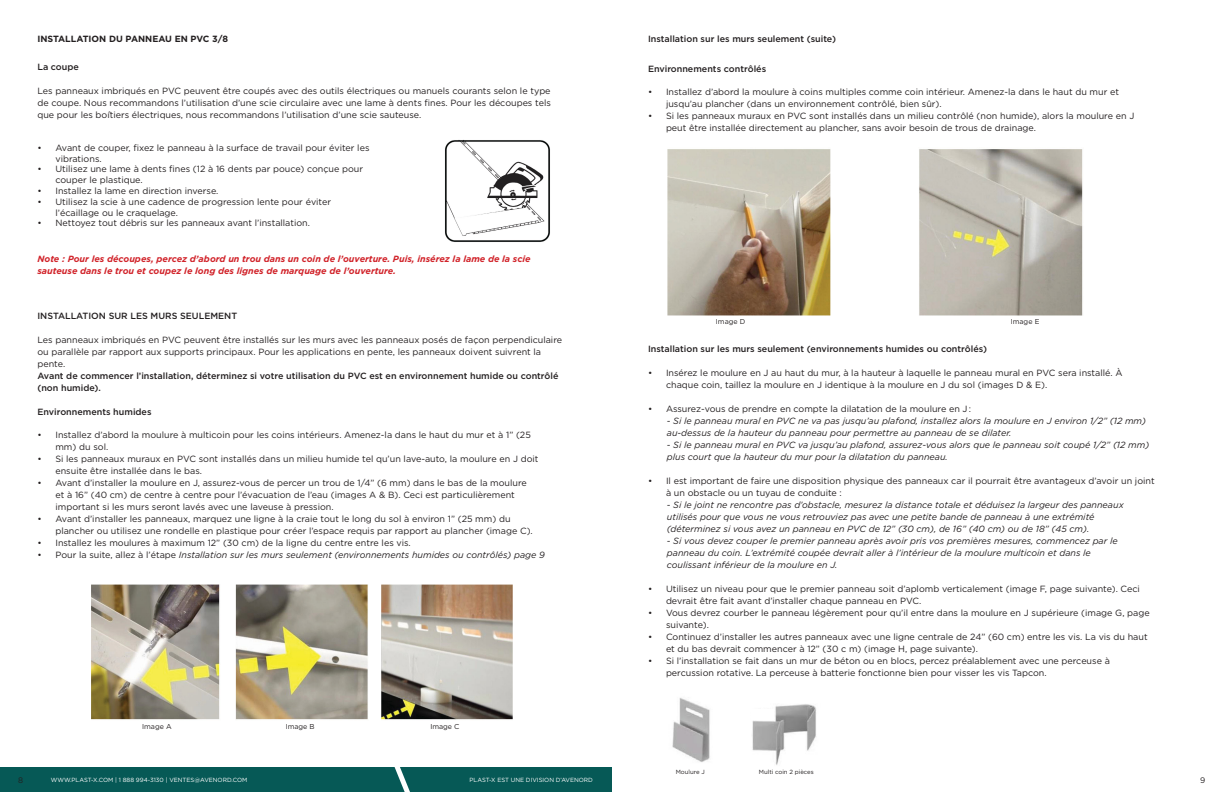
<style>
.page{position:relative;width:1224px;height:792px;background:#fff}
.page>*{position:absolute;margin:0;border:0;box-sizing:border-box;transform-origin:0 0}
.t1{font:9px/12px "Gotham";color:#231f20}
.t2{font:italic 9px/12px "Gotham";color:#231f20}
.t3{font:500 9px/12px "Gotham";color:#231f20}
.t4{font:italic 700 9px/12px "Gotham";color:#d1232a}
.t5{font:700 9px "Gotham";color:#231f20}
.t6{font:8px "Gotham";color:#231f20}
.t7{font:7.1px "Gotham";color:#231f20}
.t8{font:6px "Gotham";color:#fff}
.t9{font:6px "Gotham";color:#231f20}
.s1{font-style:normal}
</style>
<div class="page">
<div style="left:0;top:768px;width:612px;height:24px;background:#065956"></div>
<svg style="left:394px;top:767px;width:23px;height:25px"></svg>
<img style="left:445px;top:140px;width:105px;height:102px">
<img style="left:91px;top:584px;width:422px;height:136px">
<img style="left:667px;top:149px;width:416px;height:167px">
<img style="left:672px;top:698px;width:38px;height:64px">
<img style="left:752px;top:704px;width:64px;height:61px">
<div style="left:751px;top:709px;width:23px;height:11px;background:#fff"></div>
<p class="t5" style="left:37px;top:33px;width:192px">INSTALLATION DU PANNEAU EN PVC 3/8</p>
<p class="t3" style="left:37px;top:60px;width:43px">La coupe</p>
<p class="t1" style="left:37px;top:85px;width:515px;text-align:justify">Les panneaux imbriqués en PVC peuvent être coupés avec des outils électriques ou manuels courants selon le type de coupe. Nous recommandons l’utilisation d’une scie circulaire avec une lame à dents fines. Pour les découpes tels que pour les boîtiers électriques, nous recommandons l’utilisation d’une scie sauteuse.</p>
<p class="t1" style="left:55px;top:142px;width:316px;line-height:10.8px;text-indent:-18px">• Avant de couper, fixez le panneau à la surface de travail pour éviter les vibrations.</p>
<p class="t1" style="left:55px;top:164px;width:309px;line-height:10.8px;text-indent:-18px">• Utilisez une lame à dents fines (12 à 16 dents par pouce) conçue pour couper le plastique.</p>
<p class="t1" style="left:37px;top:185px;width:183px">• Installez la lame en direction inverse.</p>
<p class="t1" style="left:55px;top:196px;width:277px;line-height:10.8px;text-indent:-18px">• Utilisez la scie à une cadence de progression lente pour éviter l’écaillage ou le craquelage.</p>
<p class="t1" style="left:37px;top:217px;width:274px">• Nettoyez tout débris sur les panneaux avant l’installation.</p>
<p class="t4" style="left:37px;top:253px;width:495px">Note : Pour les découpes, percez d’abord un trou dans un coin de l’ouverture. Puis, insérez la lame de la scie sauteuse dans le trou et coupez le long des lignes de marquage de l’ouverture.</p>
<p class="t3" style="left:37px;top:310px;width:201px">INSTALLATION SUR LES MURS SEULEMENT</p>
<p class="t1" style="left:37px;top:334px;width:526px">Les panneaux imbriqués en PVC peuvent être installés sur les murs avec les panneaux posés de façon perpendiculaire ou parallèle par rapport aux supports principaux. Pour les applications en pente, les panneaux doivent suivrent la pente.</p>
<p class="t3" style="left:37px;top:370px;width:523px">Avant de commencer l’installation, déterminez si votre utilisation du PVC est en environnement humide ou contrôlé (non humide).</p>
<p class="t3" style="left:37px;top:406px;width:116px">Environnements humides</p>
<p class="t1" style="left:55px;top:428px;width:477px;text-indent:-18px">• Installez d’abord la moulure à multicoin pour les coins intérieurs. Amenez-la dans le haut du mur et à 1” (25 mm) du sol.</p>
<p class="t1" style="left:55px;top:452px;width:485px;text-indent:-18px">• Si les panneaux muraux en PVC sont installés dans un milieu humide tel qu’un lave-auto, la moulure en J doit ensuite être installée dans le bas.</p>
<p class="t1" style="left:55px;top:476px;width:473px;text-indent:-18px">• Avant d’installer la moulure en J, assurez-vous de percer un trou de 1/4” (6 mm) dans le bas de la moulure et à 16” (40 cm) de centre à centre pour l’évacuation de l’eau (images A &amp; B). Ceci est particulièrement important si les murs seront lavés avec une laveuse à pression.</p>
<p class="t1" style="left:55px;top:512px;width:479px;text-indent:-18px">• Avant d’installer les panneaux, marquez une ligne à la craie tout le long du sol à environ 1” (25 mm) du plancher ou utilisez une rondelle en plastique pour créer l’espace requis par rapport au plancher (image C).</p>
<p class="t1" style="left:37px;top:536px;width:375px">• Installez les moulures à maximum 12” (30 cm) de la ligne du centre entre les vis.</p>
<p class="t2" style="left:37px;top:549px;width:509px"><span class="s1">• Pour la suite, allez à l’étape</span> Installation sur les murs seulement (environnements humides ou contrôlés) page 9</p>
<p class="t7" style="left:142px;top:722px;width:31px">Image A</p>
<p class="t7" style="left:286px;top:722px;width:31px">Image B</p>
<p class="t7" style="left:430px;top:722px;width:31px">Image C</p>
<p class="t3" style="left:648px;top:32px;width:190px">Installation sur les murs seulement (suite)</p>
<p class="t3" style="left:648px;top:63px;width:120px">Environnements contrôlés</p>
<p class="t1" style="left:666px;top:85px;width:455px;text-indent:-18px">• Installez d’abord la moulure à coins multiples comme coin intérieur. Amenez-la dans le haut du mur et jusqu’au plancher (dans un environnement contrôlé, bien sûr).</p>
<p class="t1" style="left:666px;top:109px;width:470px;text-indent:-18px">• Si les panneaux muraux en PVC sont installés dans un milieu contrôlé (non humide), alors la moulure en J peut être installée directement au plancher, sans avoir besoin de trous de drainage.</p>
<p class="t7" style="left:716px;top:318px;width:31px">Image D</p>
<p class="t7" style="left:1011px;top:318px;width:30px">Image E</p>
<p class="t3" style="left:648px;top:343px;width:341px">Installation sur les murs seulement (environnements humides ou contrôlés)</p>
<p class="t1" style="left:666px;top:367px;width:458px;text-indent:-18px">• Insérez le moulure en J au haut du mur, à la hauteur à laquelle le panneau mural en PVC sera installé. À chaque coin, taillez la moulure en J identique à la moulure en J du sol (images D &amp; E).</p>
<p class="t1" style="left:648px;top:403px;width:325px">• Assurez-vous de prendre en compte la dilatation de la moulure en J:</p>
<p class="t2" style="left:667px;top:415px;width:481px">- Si le panneau mural en PVC ne va pas jusqu’au plafond, installez alors la moulure en J environ 1/2” (12 mm) au-dessus de la hauteur du panneau pour permettre au panneau de se dilater.</p>
<p class="t2" style="left:667px;top:439px;width:484px">- Si le panneau mural en PVC va jusqu’au plafond, assurez-vous alors que le panneau soit coupé 1/2” (12 mm) plus court que la hauteur du mur pour la dilatation du panneau.</p>
<p class="t1" style="left:666px;top:475px;width:490px;text-indent:-18px">• Il est important de faire une disposition physique des panneaux car il pourrait être avantageux d’avoir un joint à un obstacle ou un tuyau de conduite :</p>
<p class="t2" style="left:667px;top:499px;width:458px">- Si le joint ne rencontre pas d’obstacle, mesurez la distance totale et déduisez la largeur des panneaux utilisés pour que vous ne vous retrouviez pas avec une petite bande de panneau à une extrémité</p>
<p class="t2" style="left:667px;top:523px;width:424px">(déterminez si vous avez un panneau en PVC de 12” (30 cm), de 16” (40 cm) ou de 18” (45 cm).</p>
<p class="t2" style="left:667px;top:535px;width:452px">- Si vous devez couper le premier panneau après avoir pris vos premières mesures, commencez par le panneau du coin. L’extrémité coupée devrait aller à l’intérieur de la moulure multicoin et dans le coulissant inférieur de la moulure en J.</p>
<p class="t1" style="left:666px;top:583px;width:475px;text-indent:-18px">• Utilisez un niveau pour que le premier panneau soit d’aplomb verticalement (image F, page suivante). Ceci devrait être fait avant d’installer chaque panneau en PVC.</p>
<p class="t1" style="left:666px;top:607px;width:485px;text-indent:-18px">• Vous devrez courber le panneau légèrement pour qu’il entre dans la moulure en J supérieure (image G, page suivante).</p>
<p class="t1" style="left:666px;top:631px;width:483px;text-indent:-18px">• Continuez d’installer les autres panneaux avec une ligne centrale de 24” (60 cm) entre les vis. La vis du haut et du bas devrait commencer à 12” (30 c m) (image H, page suivante).</p>
<p class="t1" style="left:666px;top:655px;width:445px;text-indent:-18px">• Si l’installation se fait dans un mur de béton ou en blocs, percez préalablement avec une perceuse à percussion rotative. La perceuse à batterie fonctionne bien pour visser les vis Tapcon.</p>
<p class="t9" style="left:676px;top:768px;width:31px">Moulure J</p>
<p class="t9" style="left:759px;top:768px;width:56px">Multi coin 2 pièces</p>
<p class="t6" style="left:18px;top:775px;width:7px">8</p>
<p class="t8" style="left:51px;top:777px;width:198px">WWW.PLAST-X.COM | 1 888 994-3130 | VENTES@AVENORD.COM</p>
<p class="t8" style="left:470px;top:777px;width:125px">PLAST-X EST UNE DIVISION D’AVENORD</p>
<p class="t6" style="left:1200px;top:775px;width:7px">9</p>
</div>
